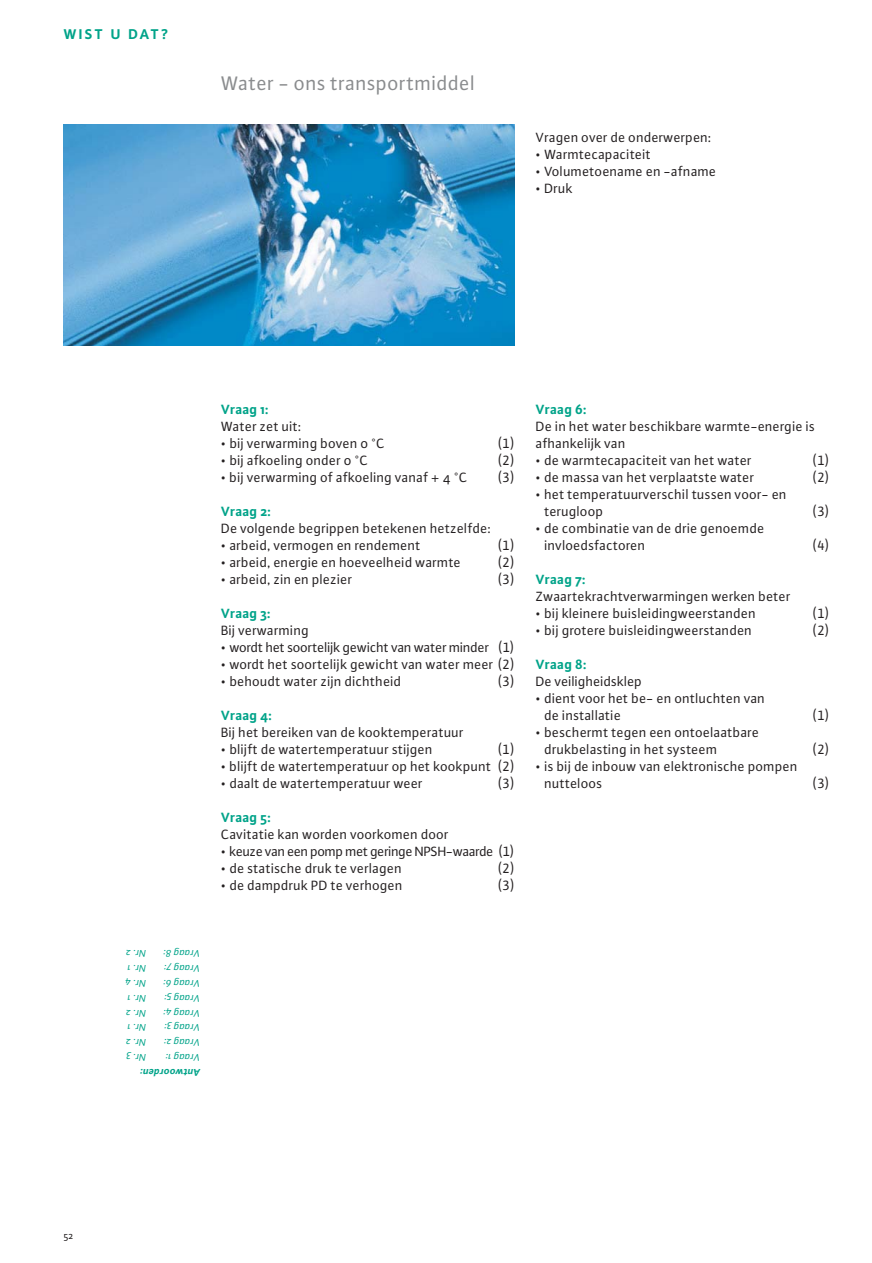
<style>
.page{position:relative;width:872px;height:1263px;background:#fff}
.page>*{position:absolute;margin:0;border:0;box-sizing:border-box;transform-origin:0 0}
.t1{font:21px "WILO Plus";letter-spacing:.015em;color:#8a8c8e}
.t2{font:700 15px "WILO Plus";letter-spacing:.15em;color:#00a389}
.t3{font:14.25px/17px "WILO Plus";letter-spacing:.01em;color:#231f20}
.t4{font:14.25px "WILO Plus TF";color:#231f20}
.t5{font:700 14.25px "WILO Plus";letter-spacing:.01em;color:#00a389}
.t6{font:14.25px "WILO Plus";letter-spacing:-.015em;color:#231f20}
.t7{font:14.25px "WILO Plus";letter-spacing:-.025em;color:#231f20}
.t8{font:italic 10.5px "WILO Plus";letter-spacing:.01em;color:#00a389}
.t9{font:italic 700 10.5px "WILO Plus";letter-spacing:.01em;color:#00a389}
.t10{font:10.5px "WILO Plus";color:#231f20}
.s1{font-family:"WILO Plus TF"}
</style>
<div class="page">
<img style="left:64px;top:125px;width:450px;height:221px">
<p class="t2" style="left:64px;top:28px;width:106px">WIST U DAT?</p>
<h1 class="t1" style="left:221px;top:75px;width:255px">Water - ons transportmiddel</h1>
<p class="t3" style="left:536px;top:129px;width:177px">Vragen over de onderwerpen:</p>
<p class="t3" style="left:536px;top:146px;width:117px">• Warmtecapaciteit</p>
<p class="t3" style="left:536px;top:163px;width:182px">• Volumetoename en -afname</p>
<p class="t3" style="left:536px;top:180px;width:38px">• Druk</p>
<p class="t5" style="left:221px;top:404px;width:49px">Vraag 1:</p>
<p class="t3" style="left:221px;top:418px;width:82px">Water zet uit:</p>
<p class="t3" style="left:221px;top:435px;width:165px">• bij verwarming boven 0 °C</p>
<p class="t4" style="left:498px;top:438px;width:18px">(1)</p>
<p class="t3" style="left:221px;top:452px;width:148px">• bij afkoeling onder 0 °C</p>
<p class="t4" style="left:498px;top:455px;width:18px">(2)</p>
<p class="t3" style="left:221px;top:470px;width:248px">• bij verwarming of afkoeling vanaf + 4 °C</p>
<p class="t4" style="left:498px;top:472px;width:18px">(3)</p>
<p class="t5" style="left:221px;top:506px;width:51px">Vraag 2:</p>
<p class="t3" style="left:221px;top:521px;width:271px">De volgende begrippen betekenen hetzelfde:</p>
<p class="t3" style="left:221px;top:538px;width:201px">• arbeid, vermogen en rendement</p>
<p class="t4" style="left:498px;top:540px;width:18px">(1)</p>
<p class="t3" style="left:221px;top:555px;width:241px">• arbeid, energie en hoeveelheid warmte</p>
<p class="t4" style="left:498px;top:557px;width:18px">(2)</p>
<p class="t3" style="left:221px;top:572px;width:133px">• arbeid, zin en plezier</p>
<p class="t4" style="left:498px;top:574px;width:18px">(3)</p>
<p class="t5" style="left:221px;top:608px;width:51px">Vraag 3:</p>
<p class="t3" style="left:221px;top:623px;width:89px">Bij verwarming</p>
<p class="t6" style="left:221px;top:642px;width:295px">• wordt het soortelijk gewicht van water minder <span class="s1">(1)</span></p>
<p class="t3" style="left:221px;top:657px;width:295px">• wordt het soortelijk gewicht van water meer <span class="s1">(2)</span></p>
<p class="t3" style="left:221px;top:674px;width:182px">• behoudt water zijn dichtheid</p>
<p class="t4" style="left:498px;top:676px;width:18px">(3)</p>
<p class="t5" style="left:221px;top:710px;width:52px">Vraag 4:</p>
<p class="t3" style="left:221px;top:725px;width:244px">Bij het bereiken van de kooktemperatuur</p>
<p class="t3" style="left:221px;top:742px;width:213px">• blijft de watertemperatuur stijgen</p>
<p class="t4" style="left:498px;top:744px;width:18px">(1)</p>
<p class="t3" style="left:221px;top:759px;width:295px">• blijft de watertemperatuur op het kookpunt <span class="s1">(2)</span></p>
<p class="t3" style="left:221px;top:776px;width:203px">• daalt de watertemperatuur weer</p>
<p class="t4" style="left:498px;top:778px;width:18px">(3)</p>
<p class="t5" style="left:221px;top:812px;width:51px">Vraag 5:</p>
<p class="t3" style="left:221px;top:827px;width:229px">Cavitatie kan worden voorkomen door</p>
<p class="t7" style="left:221px;top:846px;width:295px">• keuze van een pomp met geringe NPSH-waarde <span class="s1">(1)</span></p>
<p class="t3" style="left:221px;top:861px;width:182px">• de statische druk te verlagen</p>
<p class="t4" style="left:498px;top:863px;width:18px">(2)</p>
<p class="t3" style="left:221px;top:878px;width:183px">• de dampdruk PD te verhogen</p>
<p class="t4" style="left:498px;top:880px;width:18px">(3)</p>
<p class="t8" style="left:146px;top:957px;width:22px;rotate:-180deg">Nr. 2</p>
<p class="t8" style="left:200px;top:957px;width:38px;rotate:-180deg">Vraag 8:</p>
<p class="t8" style="left:146px;top:972px;width:20px;rotate:-180deg">Nr. 1</p>
<p class="t8" style="left:200px;top:972px;width:38px;rotate:-180deg">Vraag 7:</p>
<p class="t8" style="left:146px;top:987px;width:23px;rotate:-180deg">Nr. 4</p>
<p class="t8" style="left:200px;top:987px;width:38px;rotate:-180deg">Vraag 6:</p>
<p class="t8" style="left:146px;top:1002px;width:20px;rotate:-180deg">Nr. 1</p>
<p class="t8" style="left:200px;top:1002px;width:38px;rotate:-180deg">Vraag 5:</p>
<p class="t8" style="left:146px;top:1017px;width:22px;rotate:-180deg">Nr. 2</p>
<p class="t8" style="left:200px;top:1017px;width:38px;rotate:-180deg">Vraag 4:</p>
<p class="t8" style="left:146px;top:1032px;width:20px;rotate:-180deg">Nr. 1</p>
<p class="t8" style="left:200px;top:1032px;width:37px;rotate:-180deg">Vraag 3:</p>
<p class="t8" style="left:146px;top:1047px;width:22px;rotate:-180deg">Nr. 2</p>
<p class="t8" style="left:200px;top:1047px;width:38px;rotate:-180deg">Vraag 2:</p>
<p class="t8" style="left:146px;top:1062px;width:21px;rotate:-180deg">Nr. 3</p>
<p class="t8" style="left:200px;top:1062px;width:36px;rotate:-180deg">Vraag 1:</p>
<p class="t9" style="left:200px;top:1076px;width:61px;rotate:-180deg">Antwoorden:</p>
<p class="t5" style="left:536px;top:404px;width:52px">Vraag 6:</p>
<p class="t3" style="left:536px;top:418px;width:281px">De in het water beschikbare warmte-energie is afhankelijk van</p>
<p class="t3" style="left:536px;top:452px;width:217px">• de warmtecapaciteit van het water</p>
<p class="t4" style="left:813px;top:455px;width:18px">(1)</p>
<p class="t3" style="left:536px;top:470px;width:220px">• de massa van het verplaatste water</p>
<p class="t4" style="left:813px;top:472px;width:18px">(2)</p>
<p class="t3" style="left:544px;top:487px;width:244px;text-indent:-8px">• het temperatuurverschil tussen voor- en terugloop</p>
<p class="t4" style="left:813px;top:506px;width:18px">(3)</p>
<p class="t3" style="left:544px;top:521px;width:221px;text-indent:-9px">• de combinatie van de drie genoemde invloedsfactoren</p>
<p class="t4" style="left:813px;top:540px;width:18px">(4)</p>
<p class="t5" style="left:536px;top:574px;width:51px">Vraag 7:</p>
<p class="t3" style="left:536px;top:589px;width:256px">Zwaartekrachtverwarmingen werken beter</p>
<p class="t3" style="left:536px;top:606px;width:221px">• bij kleinere buisleidingweerstanden</p>
<p class="t4" style="left:813px;top:608px;width:18px">(1)</p>
<p class="t3" style="left:536px;top:623px;width:218px">• bij grotere buisleidingweerstanden</p>
<p class="t4" style="left:813px;top:625px;width:18px">(2)</p>
<p class="t5" style="left:536px;top:659px;width:52px">Vraag 8:</p>
<p class="t3" style="left:536px;top:674px;width:108px">De veiligheidsklep</p>
<p class="t3" style="left:544px;top:691px;width:222px;text-indent:-9px">• dient voor het be- en ontluchten van de installatie</p>
<p class="t4" style="left:813px;top:710px;width:18px">(1)</p>
<p class="t3" style="left:544px;top:725px;width:216px;text-indent:-9px">• beschermt tegen een ontoelaatbare drukbelasting in het systeem</p>
<p class="t3" style="left:544px;top:759px;width:255px;text-indent:-8px">• is bij de inbouw van elektronische pompen nutteloos</p>
<p class="t4" style="left:813px;top:744px;width:18px">(2)</p>
<p class="t4" style="left:813px;top:778px;width:18px">(3)</p>
<p class="t10" style="left:64px;top:1231px;width:11px">52</p>
</div>
